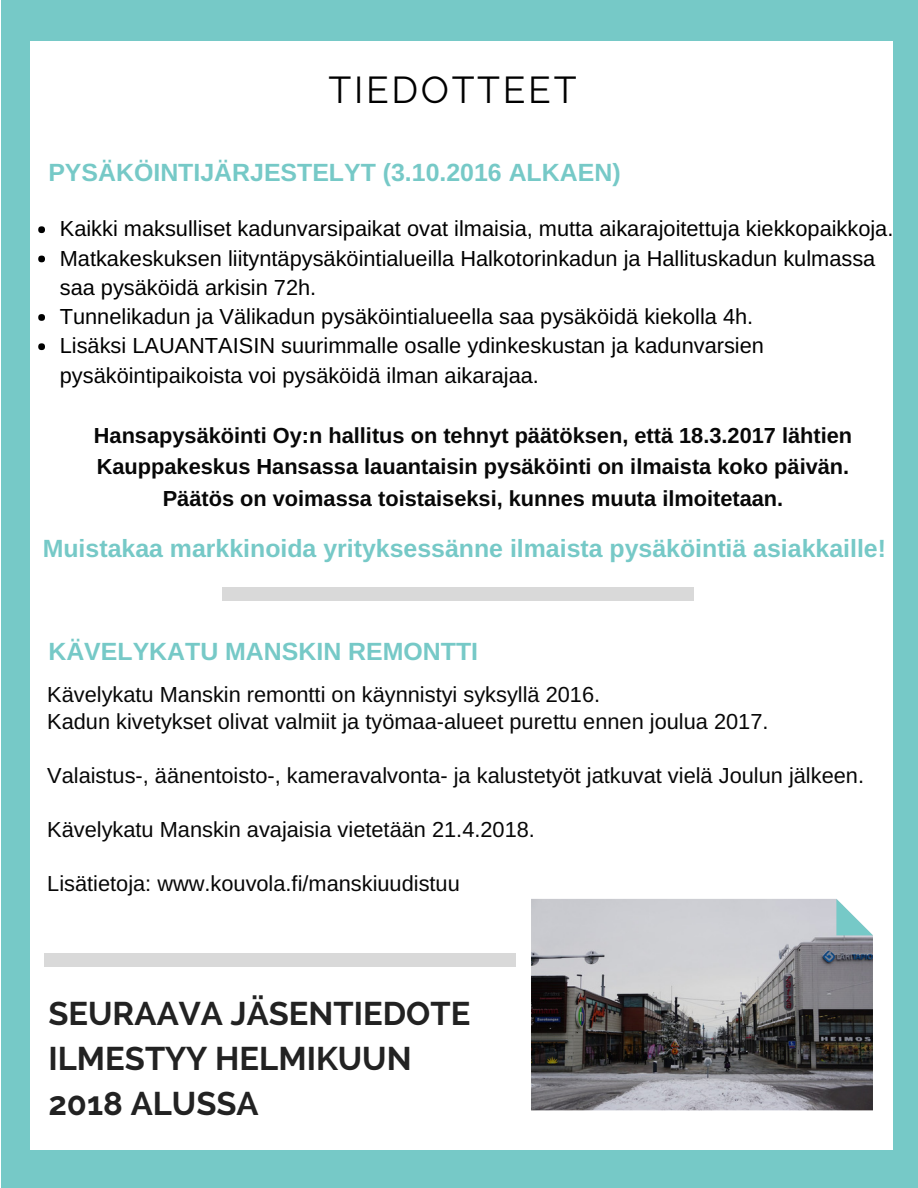
<style>
.page{position:relative;width:918px;height:1188px;background:#fff}
.page>*{position:absolute;margin:0;border:0;box-sizing:border-box;transform-origin:0 0}
.t1{font:37.35px "Raleway";letter-spacing:.07em;color:#000}
.t2{font:700 32.7px/45px "Raleway";color:#222}
.t3{font:700 24.9px "Arimo";color:#76c9c7}
.t4{font:21.75px/29.2px "Arimo";color:#000}
.t5{font:21.75px/27px "Arimo";color:#070707}
.t6{font:700 21.75px/31.5px "Arimo";color:#070707;text-align:center}
</style>
<div class="page">
<div style="left:1px;top:0;width:917px;height:1188px;background:#76c9c7"></div>
<div style="left:30px;top:42px;width:863px;height:1108px;background:#fff"></div>
<div style="left:38px;top:226px;width:7px;height:7px;background:#000;border-radius:50%"></div>
<div style="left:38px;top:256px;width:7px;height:6px;background:#000;border-radius:50%"></div>
<div style="left:38px;top:314px;width:7px;height:7px;background:#000;border-radius:50%"></div>
<div style="left:38px;top:343px;width:7px;height:7px;background:#000;border-radius:50%"></div>
<div style="left:223px;top:587px;width:471px;height:14px;background:#d9d9d9"></div>
<div style="left:44px;top:953px;width:471px;height:13px;background:#d9d9d9"></div>
<img style="left:531px;top:899px;width:342px;height:211px">
<svg style="left:836px;top:899px;width:37px;height:36px"></svg>
<h1 class="t1" style="left:329px;top:68px;width:250px">TIEDOTTEET</h1>
<p class="t3" style="left:48px;top:159px;width:574px">PYSÄKÖINTIJÄRJESTELYT (3.10.2016 ALKAEN)</p>
<p class="t4" style="left:60px;top:214px;width:835px">Kaikki maksulliset kadunvarsipaikat ovat ilmaisia, mutta aikarajoitettuja kiekkopaikkoja.<br>Matkakeskuksen liityntäpysäköintialueilla Halkotorinkadun ja Hallituskadun kulmassa saa pysäköidä arkisin 72h.<br>Tunnelikadun ja Välikadun pysäköintialueella saa pysäköidä kiekolla 4h.<br>Lisäksi LAUANTAISIN suurimmalle osalle ydinkeskustan ja kadunvarsien pysäköintipaikoista voi pysäköidä ilman aikarajaa.</p>
<p class="t6" style="left:94px;top:419px;width:760px">Hansapysäköinti Oy:n hallitus on tehnyt päätöksen, että 18.3.2017 lähtien<br>Kauppakeskus Hansassa lauantaisin pysäköinti on ilmaista koko päivän.<br>Päätös on voimassa toistaiseksi, kunnes muuta ilmoitetaan.</p>
<p class="t3" style="left:43px;top:534px;width:845px">Muistakaa markkinoida yrityksessänne ilmaista pysäköintiä asiakkaille!</p>
<p class="t3" style="left:48px;top:638px;width:431px">KÄVELYKATU MANSKIN REMONTTI</p>
<p class="t5" style="left:47px;top:681px;width:723px">Kävelykatu Manskin remontti on käynnistyi syksyllä 2016.<br>Kadun kivetykset olivat valmiit ja työmaa-alueet purettu ennen joulua 2017.</p>
<p class="t5" style="left:47px;top:762px;width:818px">Valaistus-, äänentoisto-, kameravalvonta- ja kalustetyöt jatkuvat vielä Joulun jälkeen.</p>
<p class="t5" style="left:47px;top:816px;width:489px">Kävelykatu Manskin avajaisia vietetään 21.4.2018.</p>
<p class="t5" style="left:47px;top:870px;width:414px">Lisätietoja: www.kouvola.fi/manskiuudistuu</p>
<h2 class="t2" style="left:48px;top:991px;width:424px">SEURAAVA JÄSENTIEDOTE<br>ILMESTYY HELMIKUUN<br>2018 ALUSSA</h2>
</div>
